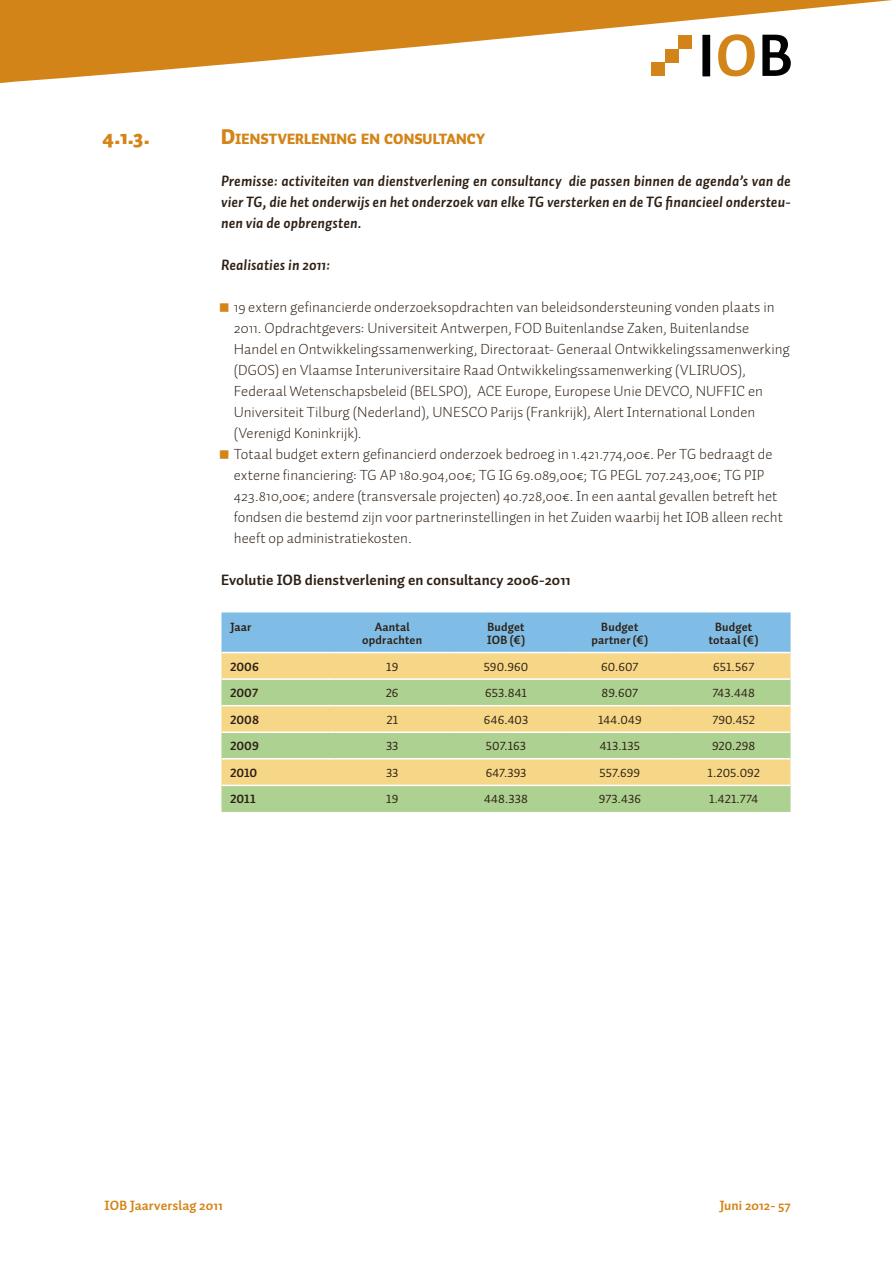
<style>
.page{position:relative;width:893px;height:1263px;background:#fff}
.page>*{position:absolute;margin:0;border:0;box-sizing:border-box;transform-origin:0 0}
.t1{font:900 21px "Auto 1";color:#d38518}
.t2{font:300 15px/21px "Auto 1";color:#2e2015}
.t3{font:italic 700 15px/21px "Auto 1";letter-spacing:.005em;color:#2e2015;text-align:justify}
.t4{font:700 15px "Auto 1";letter-spacing:.005em;color:#2e2015}
.t5{font:900 14.7px "Auto 1";letter-spacing:.005em;color:#d38518}
.t6{font:700 13.5px "Auto 1";letter-spacing:.015em;color:#d38518}
.t7{font:12px "Auto 1 Regular LF";letter-spacing:.005em;color:#2e2015}
.t8{font:12px/13.5px "Auto 1 Bold LF";letter-spacing:.015em;color:#2e2015;text-align:center}
.s1{font-size:21px}
</style>
<div class="page">
<div style="left:221px;top:612px;width:569px;height:40px;background:#7fbde6"></div>
<div style="left:221px;top:652px;width:569px;height:27px;background:#f6d787"></div>
<svg style="left:221px;top:679px;width:569px;height:133px;background:#cad38d"></svg>
<hr style="left:222px;top:652px;width:113px;height:1px;background:#fff">
<hr style="left:335px;top:652px;width:114px;height:1px;background:#fff">
<hr style="left:449px;top:652px;width:114px;height:1px;background:#fff">
<hr style="left:563px;top:652px;width:114px;height:1px;background:#fff">
<hr style="left:677px;top:652px;width:113px;height:1px;background:#fff">
<hr style="left:222px;top:678px;width:113px;height:2px;background:#fff">
<hr style="left:335px;top:678px;width:114px;height:2px;background:#fff">
<hr style="left:449px;top:678px;width:114px;height:2px;background:#fff">
<hr style="left:563px;top:678px;width:114px;height:2px;background:#fff">
<hr style="left:677px;top:678px;width:113px;height:2px;background:#fff">
<hr style="left:222px;top:705px;width:113px;height:1px;background:#fff">
<hr style="left:335px;top:705px;width:114px;height:1px;background:#fff">
<hr style="left:449px;top:705px;width:114px;height:1px;background:#fff">
<hr style="left:563px;top:705px;width:114px;height:1px;background:#fff">
<hr style="left:677px;top:705px;width:113px;height:1px;background:#fff">
<hr style="left:222px;top:731px;width:113px;height:2px;background:#fff">
<hr style="left:335px;top:731px;width:114px;height:2px;background:#fff">
<hr style="left:449px;top:731px;width:114px;height:2px;background:#fff">
<hr style="left:563px;top:731px;width:114px;height:2px;background:#fff">
<hr style="left:677px;top:731px;width:113px;height:2px;background:#fff">
<hr style="left:222px;top:758px;width:113px;height:1px;background:#fff">
<hr style="left:335px;top:758px;width:114px;height:1px;background:#fff">
<hr style="left:449px;top:758px;width:114px;height:1px;background:#fff">
<hr style="left:563px;top:758px;width:114px;height:1px;background:#fff">
<hr style="left:677px;top:758px;width:113px;height:1px;background:#fff">
<hr style="left:222px;top:785px;width:113px;height:1px;background:#fff">
<hr style="left:335px;top:785px;width:114px;height:1px;background:#fff">
<hr style="left:449px;top:785px;width:114px;height:1px;background:#fff">
<hr style="left:563px;top:785px;width:114px;height:1px;background:#fff">
<hr style="left:677px;top:785px;width:113px;height:1px;background:#fff">
<svg style="left:13px;top:0;width:880px;height:82px;fill:#d38419"></svg>
<svg style="left:0;top:0;width:13px;height:83px"></svg>
<div style="left:651px;top:62px;width:14px;height:14px;background:#d38419"></div>
<div style="left:665px;top:49px;width:14px;height:13px;background:#d38419"></div>
<div style="left:679px;top:35px;width:13px;height:14px;background:#d38419"></div>
<div style="left:703px;top:35px;width:7px;height:41px;background:#000"></div>
<svg style="left:718px;top:34px;width:37px;height:42px"></svg>
<svg style="left:762px;top:35px;width:29px;height:41px"></svg>
<h1 class="t1" style="left:102px;top:123px;width:50px">4.1.3.</h1>
<p class="t5" style="left:221px;top:129px;width:266px"><span class="s1">D</span>IENSTVERLENING EN CONSULTANCY</p>
<p class="t3" style="left:221px;top:170px;width:571px">Premisse: activiteiten van dienstverlening en consultancy die passen binnen de agenda’s van de vier TG, die het onderwijs en het onderzoek van elke TG versterken en de TG financieel ondersteu&shy;nen via de opbrengsten.</p>
<p class="t3" style="left:221px;top:254px;width:110px">Realisaties in 2011:</p>
<p class="t2" style="left:234px;top:296px;width:557px">19 extern gefinancierde onderzoeksopdrachten van beleidsondersteuning vonden plaats in 2011. Opdrachtgevers: Universiteit Antwerpen, FOD Buitenlandse Zaken, Buitenlandse Handel en Ontwikkelingssamenwerking, Directoraat- Generaal Ontwikkelingssamenwerking (DGOS) en Vlaamse Interuniversitaire Raad Ontwikkelingssamenwerking (VLIRUOS), Federaal Wetenschapsbeleid (BELSPO), ACE Europe, Europese Unie DEVCO, NUFFIC en Universiteit Tilburg (Nederland), UNESCO Parijs (Frankrijk), Alert International Londen (Verenigd Koninkrijk).<br>Totaal budget extern gefinancierd onderzoek bedroeg in 1.421.774,00€. Per TG bedraagt de externe financiering: TG AP 180.904,00€; TG IG 69.089,00€; TG PEGL 707.243,00€; TG PIP 423.810,00€; andere (transversale projecten) 40.728,00€. In een aantal gevallen betreft het fondsen die bestemd zijn voor partnerinstellingen in het Zuiden waarbij het IOB alleen recht heeft op administratiekosten.</p>
<p class="t4" style="left:221px;top:570px;width:351px">Evolutie IOB dienstverlening en consultancy 2006-2011</p>
<p class="t8" style="left:230px;top:619px;width:23px">Jaar</p>
<p class="t8" style="left:362px;top:619px;width:61px">Aantal opdrachten</p>
<p class="t8" style="left:487px;top:619px;width:40px;text-align:left">Budget<br>IOB (€)</p>
<p class="t8" style="left:591px;top:619px;width:58px">Budget partner (€)</p>
<p class="t8" style="left:709px;top:619px;width:51px">Budget totaal (€)</p>
<p class="t8" style="left:230px;top:659px;width:31px">2006</p>
<p class="t7" style="left:386px;top:659px;width:14px">19</p>
<p class="t7" style="left:484px;top:659px;width:46px">590.960</p>
<p class="t7" style="left:601px;top:659px;width:39px">60.607</p>
<p class="t7" style="left:713px;top:659px;width:43px">651.567</p>
<p class="t8" style="left:230px;top:686px;width:30px">2007</p>
<p class="t7" style="left:386px;top:686px;width:14px">26</p>
<p class="t7" style="left:485px;top:686px;width:43px">653.841</p>
<p class="t7" style="left:602px;top:686px;width:38px">89.607</p>
<p class="t7" style="left:712px;top:686px;width:44px">743.448</p>
<p class="t8" style="left:230px;top:713px;width:31px">2008</p>
<p class="t7" style="left:386px;top:712px;width:13px">21</p>
<p class="t7" style="left:484px;top:712px;width:46px">646.403</p>
<p class="t7" style="left:598px;top:712px;width:45px">144.049</p>
<p class="t7" style="left:712px;top:712px;width:44px">790.452</p>
<p class="t8" style="left:230px;top:739px;width:30px">2009</p>
<p class="t7" style="left:386px;top:739px;width:14px">33</p>
<p class="t7" style="left:486px;top:739px;width:42px">507.163</p>
<p class="t7" style="left:600px;top:739px;width:42px">413.135</p>
<p class="t7" style="left:712px;top:739px;width:45px">920.298</p>
<p class="t8" style="left:230px;top:766px;width:29px">2010</p>
<p class="t7" style="left:386px;top:765px;width:14px">33</p>
<p class="t7" style="left:486px;top:765px;width:42px">647.393</p>
<p class="t7" style="left:600px;top:765px;width:42px">557.699</p>
<p class="t7" style="left:707px;top:765px;width:54px">1.205.092</p>
<p class="t8" style="left:230px;top:792px;width:27px">2011</p>
<p class="t7" style="left:386px;top:792px;width:14px">19</p>
<p class="t7" style="left:484px;top:792px;width:45px">448.338</p>
<p class="t7" style="left:599px;top:792px;width:44px">973.436</p>
<p class="t7" style="left:709px;top:792px;width:51px">1.421.774</p>
<p class="t6" style="left:104px;top:1197px;width:120px">IOB Jaarverslag 2011</p>
<p class="t6" style="left:719px;top:1197px;width:73px">Juni 2012- 57</p>
</div>
